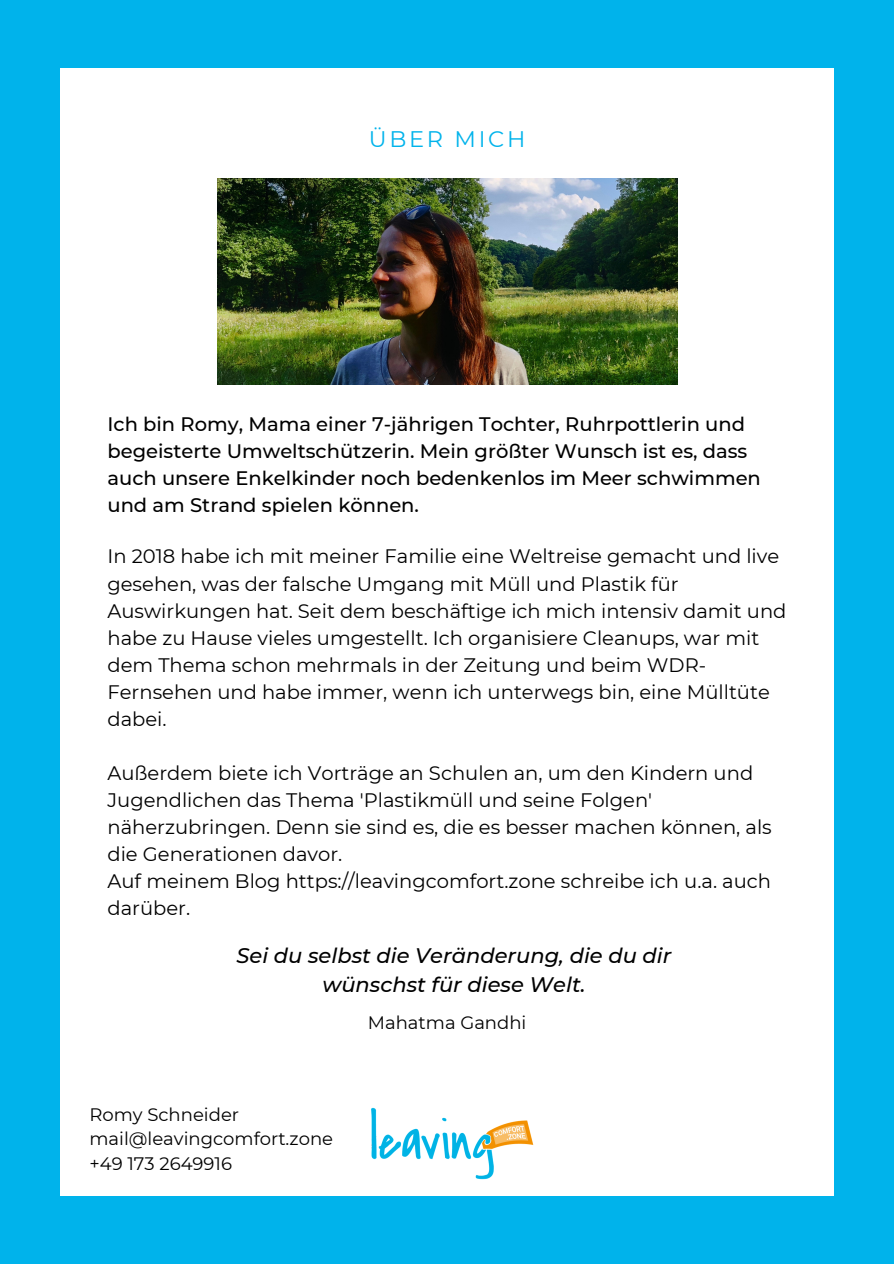
<style>
.page{position:relative;width:894px;height:1264px;background:#fff}
.page>*{position:absolute;margin:0;border:0;box-sizing:border-box;transform-origin:0 0}
.t1{font:22.5px "Montserrat";letter-spacing:.12em;color:#00b3eb}
.t2{font:italic 500 21px/29.2px "Montserrat";color:#000;text-align:center}
.t3{font:19.5px/27px "Montserrat";color:#000}
.t4{font:500 19.5px/27px "Montserrat";color:#000}
.t5{font:18px/24.8px "Montserrat";color:#000}
</style>
<div class="page">
<div style="left:0;top:0;width:893px;height:1263px;background:#00b3eb"></div>
<div style="left:60px;top:68px;width:773px;height:1127px;background:#fff"></div>
<img style="left:217px;top:179px;width:460px;height:206px">
<img style="left:371px;top:1107px;width:163px;height:73px">
<p class="t1" style="left:369px;top:125px;width:158px">ÜBER MICH</p>
<p class="t4" style="left:107px;top:411px;width:654px">Ich bin Romy, Mama einer 7-jährigen Tochter, Ruhrpottlerin und begeisterte Umweltschützerin. Mein größter Wunsch ist es, dass auch unsere Enkelkinder noch bedenkenlos im Meer schwimmen und am Strand spielen können.</p>
<p class="t3" style="left:107px;top:543px;width:680px">In 2018 habe ich mit meiner Familie eine Weltreise gemacht und live gesehen, was der falsche Umgang mit Müll und Plastik für Auswirkungen hat. Seit dem beschäftige ich mich intensiv damit und habe zu Hause vieles umgestellt. Ich organisiere Cleanups, war mit dem Thema schon mehrmals in der Zeitung und beim WDR-Fernsehen und habe immer, wenn ich unterwegs bin, eine Mülltüte dabei.</p>
<p class="t3" style="left:107px;top:759px;width:665px">Außerdem biete ich Vorträge an Schulen an, um den Kindern und Jugendlichen das Thema 'Plastikmüll und seine Folgen' näherzubringen. Denn sie sind es, die es besser machen können, als die Generationen davor.<br>Auf meinem Blog https://leavingcomfort.zone schreibe ich u.a. auch darüber.</p>
<p class="t2" style="left:236px;top:940px;width:436px">Sei du selbst die Veränderung, die du dir wünschst für diese Welt.</p>
<p class="t5" style="left:368px;top:1010px;width:160px">Mahatma Gandhi</p>
<p class="t5" style="left:89px;top:1101px;width:245px">Romy Schneider mail@leavingcomfort.zone +49 173 2649916</p>
</div>
